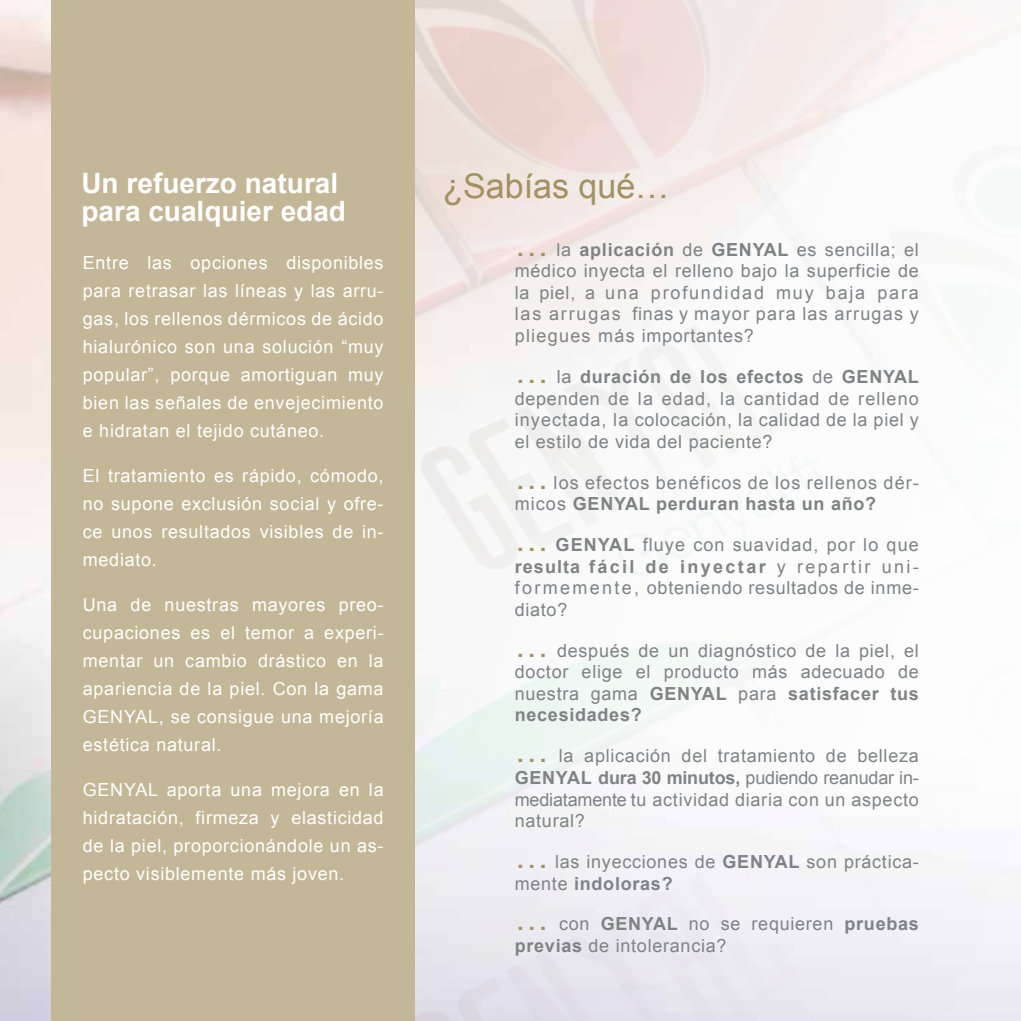
<style>
.page{position:relative;width:1021px;height:1021px;background:#fff}
.page>*{position:absolute;margin:0;border:0;box-sizing:border-box;transform-origin:0 0}
.t1{font:34px "Arial";color:#a39161}
.t2{font:700 28px/28px "Arial";color:#fff}
.t3{font:18px/21.6px "Arial";letter-spacing:.04em;color:#808285;text-align:justify}
.t4{font:18px/28px "Arial";letter-spacing:.04em;color:#fff;text-align:justify}
.t5{font:18px/21.6px "Arial";letter-spacing:.06em;color:#808285}
.s1{font-size:34px;color:#a39161}
.s2{font-weight:700}
</style>
<div class="page">
<div style="left:51px;top:0;width:363px;height:1020px;background:#c4b797"></div>
<h2 class="t2" style="left:81px;top:169px;width:266px">Un refuerzo natural para cualquier edad</h2>
<p class="t4" style="left:83px;top:249px;width:302px">Entre las opciones disponibles para retrasar las líneas y las arru&shy;gas, los rellenos dérmicos de ácido hialurónico son una solución “muy popular”, porque amortiguan muy bien las señales de envejecimiento e hidratan el tejido cutáneo.</p>
<p class="t4" style="left:83px;top:462px;width:302px">El tratamiento es rápido, cómodo, no supone exclusión social y ofre&shy;ce unos resultados visibles de in&shy;mediato.</p>
<p class="t4" style="left:83px;top:591px;width:302px">Una de nuestras mayores preo&shy;cupaciones es el temor a experi&shy;mentar un cambio drástico en la apariencia de la piel. Con la gama GENYAL, se consigue una mejoría estética natural.</p>
<p class="t4" style="left:83px;top:776px;width:302px">GENYAL aporta una mejora en la hidratación, firmeza y elasticidad de la piel, proporcionándole un as&shy;pecto visiblemente más joven.</p>
<h1 class="t1" style="left:442px;top:167px;width:228px">¿Sabías qué…</h1>
<p class="t3" style="left:514px;top:238px;width:405px"><span class="s1">…</span> la <span class="s2">aplicación</span> de <span class="s2">GENYAL</span> es sencilla; el médico inyecta el relleno bajo la superficie de la piel, a una profundidad muy baja para las arrugas finas y mayor para las arrugas y pliegues más importantes?</p>
<p class="t3" style="left:514px;top:366px;width:405px"><span class="s1">…</span> la <span class="s2">duración de los efectos</span> de <span class="s2">GENYAL </span>dependen de la edad, la cantidad de relleno inyectada, la colocación, la calidad de la piel y el estilo de vida del paciente?</p>
<p class="t5" style="left:514px;top:471px;width:405px"><span class="s1">…</span> los efectos benéficos de los rellenos dér&shy;micos <span class="s2">GENYAL perduran hasta un año?</span></p>
<p class="t3" style="left:514px;top:534px;width:405px"><span class="s1">…</span> <span class="s2">GENYAL</span> fluye con suavidad, por lo que <span class="s2">resulta fácil de inyectar</span> y repartir uni&shy;formemente, obteniendo resultados de inme&shy;diato?</p>
<p class="t3" style="left:514px;top:639px;width:405px"><span class="s1">…</span> después de un diagnóstico de la piel, el doctor elige el producto más adecuado de nuestra gama <span class="s2">GENYAL</span> para <span class="s2">satisfacer tus necesidades?</span></p>
<p class="t3" style="left:514px;top:745px;width:405px"><span class="s1">…</span> la aplicación del tratamiento de belleza <span class="s2">GENYAL dura 30 minutos,</span> pudiendo reanudar in&shy;mediatamente tu actividad diaria con un aspecto natural?</p>
<p class="t3" style="left:514px;top:850px;width:405px"><span class="s1">…</span> las inyecciones de <span class="s2">GENYAL</span> son práctica&shy;mente <span class="s2">indoloras?</span></p>
<p class="t3" style="left:514px;top:913px;width:405px"><span class="s1">…</span> con <span class="s2">GENYAL</span> no se requieren <span class="s2">pruebas previas</span> de intolerancia?</p>
</div>
